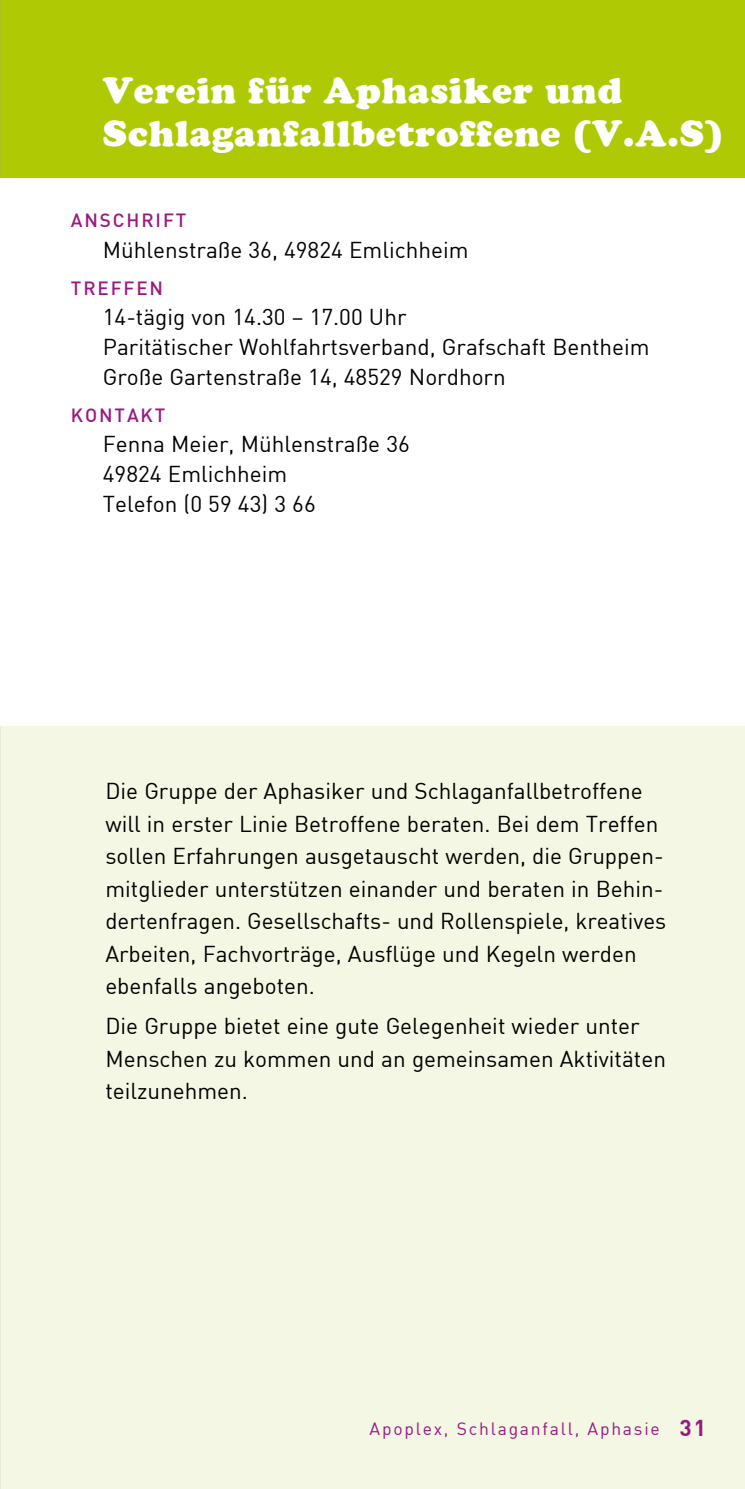
<style>
.page{position:relative;width:745px;height:1489px;background:#fff}
.page>*{position:absolute;margin:0;border:0;box-sizing:border-box;transform-origin:0 0}
.t1{font:900 37.5px/42.5px "Cooper";letter-spacing:.025em;color:#fff}
.t2{font:22.5px/32.5px "DIN";color:#000}
.t3{font:500 18.75px "DIN";letter-spacing:.1em;color:#981881}
.t4{font:17.5px "DIN";letter-spacing:.1em;color:#981881}
.s1{font-weight:700;font-size:22.5px}
</style>
<div class="page">
<div style="left:0;top:726px;width:744px;height:762px;background:#f4f7e3"></div>
<div style="left:0;top:0;width:744px;height:177px;background:#afca05"></div>
<h1 class="t1" style="left:103px;top:69px;width:621px">Verein für Aphasiker und<br>Schlaganfallbetroffene (V.A.S)</h1>
<p class="t3" style="left:71px;top:212px;width:117px">ANSCHRIFT</p>
<p class="t2" style="left:103px;top:235px;width:367px">Mühlenstraße 36, 49824 Emlichheim</p>
<p class="t3" style="left:71px;top:279px;width:94px">TREFFEN</p>
<p class="t2" style="left:103px;top:303px;width:548px;line-height:30px">14-tägig von 14.30 – 17.00 Uhr<br>Paritätischer Wohlfahrtsverband, Grafschaft Bentheim<br>Große Gartenstraße 14, 48529 Nordhorn</p>
<p class="t3" style="left:71px;top:406px;width:96px">KONTAKT</p>
<p class="t2" style="left:103px;top:430px;width:308px;line-height:30px">Fenna Meier, Mühlenstraße 36<br>49824 Emlichheim<br>Telefon (0 59 43) 3 66</p>
<p class="t2" style="left:105px;top:776px;width:562px">Die Gruppe der Aphasiker und Schlaganfallbetroffene will in erster Linie Betroffene beraten. Bei dem Treffen sollen Erfahrungen ausgetauscht werden, die Gruppen&shy;mitglieder unterstützen einander und beraten in Behin&shy;dertenfragen. Gesellschafts- und Rollenspiele, kreatives Arbeiten, Fachvorträge, Ausflüge und Kegeln werden ebenfalls angeboten.</p>
<p class="t2" style="left:105px;top:1011px;width:562px">Die Gruppe bietet eine gute Gelegenheit wieder unter<br>Menschen zu kommen und an gemeinsamen Aktivitäten teilzunehmen.</p>
<p class="t4" style="left:369px;top:1421px;width:338px">Apoplex, Schlaganfall, Aphasie <span class="s1">31</span></p>
</div>
